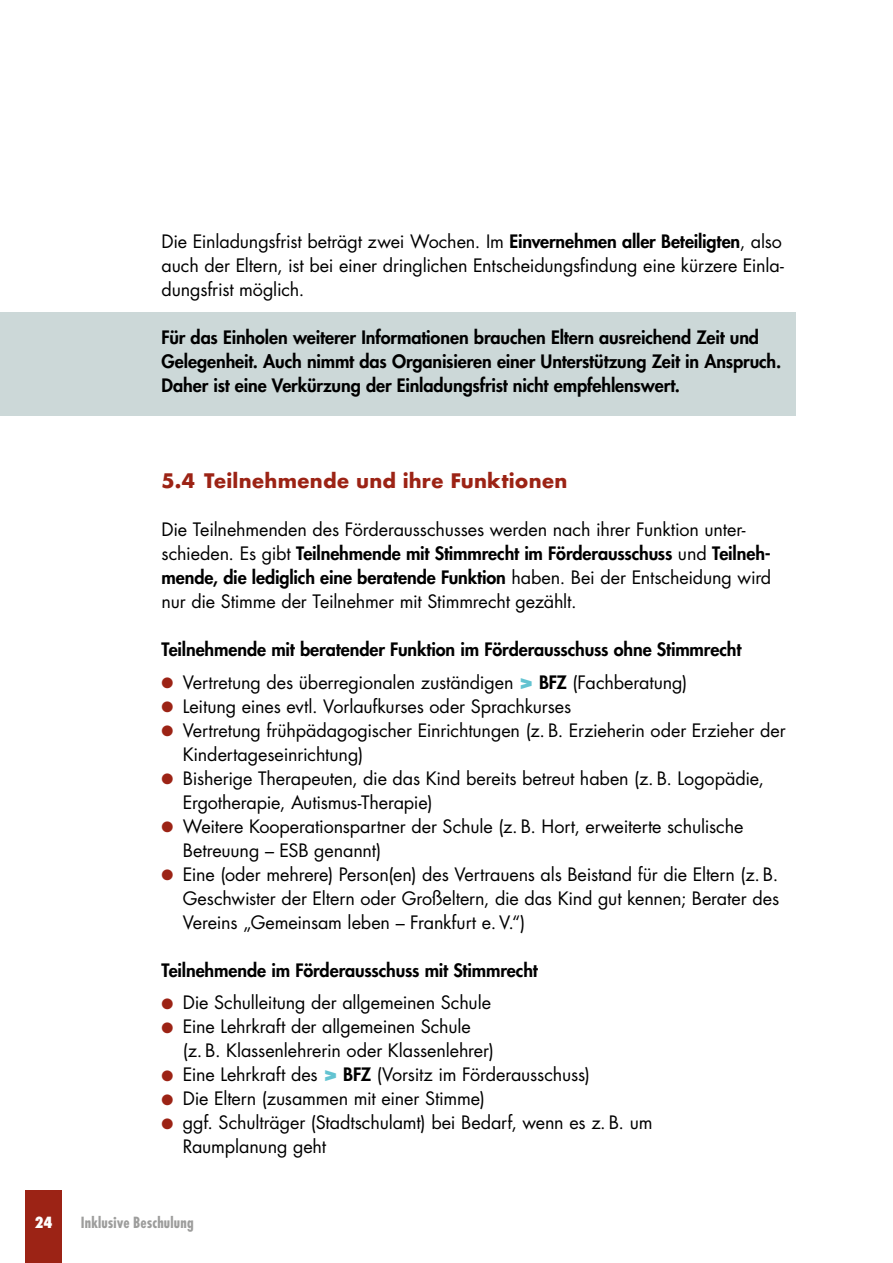
<style>
.page{position:relative;width:893px;height:1263px;background:#fff}
.page>*{position:absolute;margin:0;border:0;box-sizing:border-box;transform-origin:0 0}
.t1{font:700 19.5px "Futura";letter-spacing:.01em;color:#9c2315}
.t2{font:18px/24px "Futura";letter-spacing:-.005em;color:#000}
.t3{font:800 18px/24px "Futura";letter-spacing:-.005em;color:#000}
.t4{font:700 condensed 15px "Futura";letter-spacing:.015em;color:#9d9d9c}
.t5{font:800 condensed 15px "Futura";color:#fff}
.s1{font-weight:800}
.s2{color:#9c2315}
.s3{font-weight:800;color:#63c3d1}
</style>
<div class="page">
<div style="left:26px;top:1190px;width:36px;height:73px;background:#9c2315"></div>
<div style="left:0;top:313px;width:795px;height:103px;background:#ccd8d8"></div>
<p class="t2" style="left:162px;top:229px;width:624px;text-align:justify">Die Einladungsfrist beträgt zwei Wochen. Im <span class="s1">Einvernehmen aller Beteiligten</span>, also auch der Eltern, ist bei einer dringlichen Entscheidungsfindung eine kürzere Einla&shy;dungsfrist möglich.</p>
<p class="t3" style="left:162px;top:325px;width:621px">Für das Einholen weiterer Informationen brauchen Eltern ausreichend Zeit und<br>Gelegenheit. Auch nimmt das Organisieren einer Unterstützung Zeit in Anspruch.<br>Daher ist eine Verkürzung der Einladungsfrist nicht empfehlenswert.</p>
<p class="t1" style="left:162px;top:467px;width:407px">5.4 Teilnehmende und ihre Funktionen</p>
<p class="t2" style="left:162px;top:517px;width:611px">Die Teilnehmenden des Förderausschusses werden nach ihrer Funktion unter&shy;schieden. Es gibt <span class="s1">Teilnehmende mit Stimmrecht im Förderausschuss</span> und <span class="s1">Teilneh&shy;mende, die lediglich eine beratende Funktion</span> haben. Bei der Entscheidung wird nur die Stimme der Teilnehmer mit Stimmrecht gezählt.</p>
<p class="t3" style="left:162px;top:637px;width:581px">Teilnehmende mit beratender Funktion im Förderausschuss ohne Stimmrecht</p>
<p class="t2" style="left:162px;top:670px;width:527px"><span class="s2">●</span> Vertretung des überregionalen zuständigen <span class="s3">&gt;</span> <span class="s1">BFZ</span> (Fachberatung)</p>
<p class="t2" style="left:162px;top:694px;width:411px"><span class="s2">●</span> Leitung eines evtl. Vorlaufkurses oder Sprachkurses</p>
<p class="t2" style="left:183px;top:718px;width:604px;text-indent:-21px"><span class="s2">●</span> Vertretung frühpädagogischer Einrichtungen (z. B. Erzieherin oder Erzieher der<br>Kindertageseinrichtung)</p>
<p class="t2" style="left:183px;top:766px;width:583px;text-indent:-21px"><span class="s2">●</span> Bisherige Therapeuten, die das Kind bereits betreut haben (z. B. Logopädie,<br>Ergotherapie, Autismus-Therapie)</p>
<p class="t2" style="left:183px;top:814px;width:562px;text-indent:-21px"><span class="s2">●</span> Weitere Kooperationspartner der Schule (z. B. Hort, erweiterte schulische<br>Betreuung – ESB genannt)</p>
<p class="t2" style="left:183px;top:862px;width:598px;text-align:justify;text-indent:-21px"><span class="s2">●</span> Eine (oder mehrere) Person(en) des Vertrauens als Beistand für die Eltern (z. B.<br>Geschwister der Eltern oder Großeltern, die das Kind gut kennen; Berater des Vereins „Gemeinsam leben – Frankfurt e. V.“)</p>
<p class="t3" style="left:162px;top:958px;width:378px">Teilnehmende im Förderausschuss mit Stimmrecht</p>
<p class="t2" style="left:162px;top:990px;width:331px"><span class="s2">●</span> Die Schulleitung der allgemeinen Schule</p>
<p class="t2" style="left:183px;top:1014px;width:313px;text-indent:-21px"><span class="s2">●</span> Eine Lehrkraft der allgemeinen Schule (z. B. Klassenlehrerin oder Klassenlehrer)</p>
<p class="t2" style="left:162px;top:1062px;width:430px"><span class="s2">●</span> Eine Lehrkraft des <span class="s3">&gt;</span> <span class="s1">BFZ</span> (Vorsitz im Förderausschuss)</p>
<p class="t2" style="left:162px;top:1086px;width:325px"><span class="s2">●</span> Die Eltern (zusammen mit einer Stimme)</p>
<p class="t2" style="left:183px;top:1110px;width:471px;text-indent:-21px"><span class="s2">●</span> ggf. Schulträger (Stadtschulamt) bei Bedarf, wenn es z. B. um<br>Raumplanung geht</p>
<p class="t5" style="left:34px;top:1212px;width:20px">24</p>
<p class="t4" style="left:81px;top:1212px;width:114px">Inklusive Beschulung</p>
</div>
